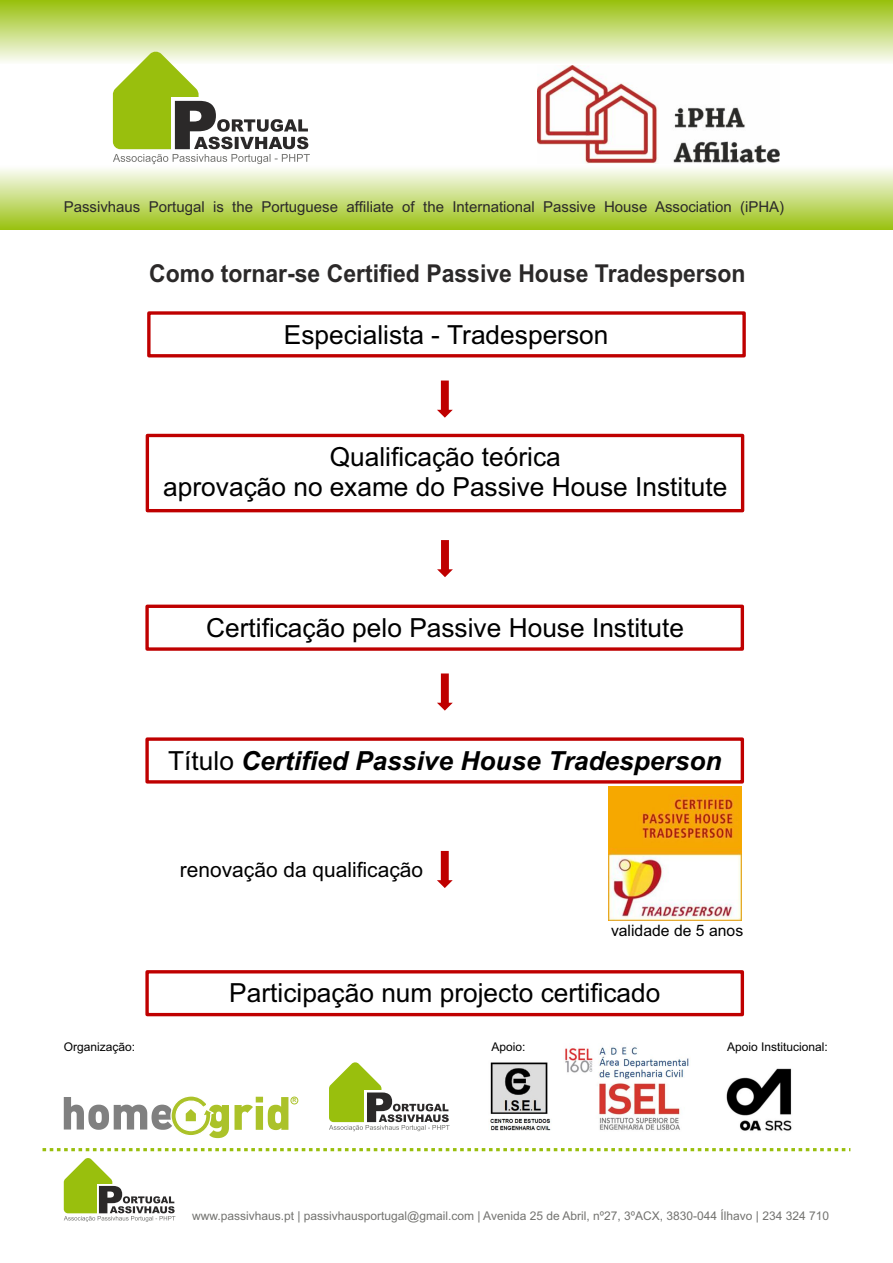
<style>
.page{position:relative;width:893px;height:1263px;background:#fff}
.page>*{position:absolute;margin:0;border:0;box-sizing:border-box;transform-origin:0 0}
.t1{font:26.4px "Arial";color:#000}
.t2{font:26.25px "Arial";color:#000}
.t3{font:italic 700 26.25px "Arial";color:#000}
.t4{font:700 24.6px "Arial";color:#2b2929;scale:.93 1}
.t5{font:21px "Arial";color:#000}
.t6{font:15.75px "Arial";color:#000}
.t7{font:15px "Arial";color:#2b2929}
.t8{font:12px "Arial";color:#737370}
.t9{font:12px "Arial";color:#000}
.t10{font:700 5.55px "Arial";color:#abc229}
.s1{font-weight:400;font-style:normal}
</style>
<div class="page">
<div style="left:147px;top:311px;width:599px;height:46px;border:3px solid #bf0000"></div>
<div style="left:146px;top:434px;width:598px;height:78px;border:3px solid #bf0000"></div>
<div style="left:145px;top:605px;width:599px;height:46px;border:3px solid #bf0000"></div>
<div style="left:145px;top:737px;width:599px;height:46px;border:3px solid #bf0000"></div>
<div style="left:145px;top:970px;width:599px;height:46px;border:3px solid #bf0000"></div>
<img style="left:608px;top:786px;width:134px;height:134px">
<svg style="left:437px;top:380px;width:16px;height:38px"></svg>
<svg style="left:437px;top:540px;width:16px;height:37px"></svg>
<svg style="left:437px;top:673px;width:16px;height:38px"></svg>
<svg style="left:438px;top:851px;width:15px;height:37px"></svg>
<img style="left:437px;top:857px;width:2px;height:25px">
<svg style="left:43px;top:1148px;width:807px;height:3px"></svg>
<div style="left:0;top:0;width:893px;height:64px;background:linear-gradient(to bottom,#98c00b,#fafcf5)"></div>
<div style="left:0;top:166px;width:893px;height:64px;background:linear-gradient(to bottom,#fdfefc,#9bc213)"></div>
<img style="left:538px;top:66px;width:242px;height:97px">
<svg style="left:113px;top:51px;width:197px;height:113px"></svg>
<svg style="left:64px;top:1158px;width:111px;height:64px"></svg>
<img style="left:490px;top:1047px;width:199px;height:84px">
<img style="left:726px;top:1068px;width:66px;height:63px">
<svg style="left:329px;top:1062px;width:121px;height:69px"></svg>
<div style="left:291px;top:1097px;width:7px;height:7px;border:1px solid #abc229;border-radius:50%"></div>
<svg style="left:64px;top:1096px;width:224px;height:42px"></svg>
<p class="t7" style="left:64px;top:201px;width:722px">Passivhaus Portugal is the Portuguese affiliate of the International Passive House Association (iPHA)</p>
<p class="t4" style="left:149px;top:264px;width:643px">Como tornar-se Certified Passive House Tradesperson</p>
<p class="t2" style="left:284px;top:324px;width:326px">Especialista - Tradesperson</p>
<p class="t1" style="left:330px;top:447px;width:233px">Qualificação teórica</p>
<p class="t2" style="left:163px;top:477px;width:565px">aprovação no exame do Passive House Institute</p>
<p class="t2" style="left:206px;top:618px;width:479px">Certificação pelo Passive House Institute</p>
<p class="t3" style="left:168px;top:750px;width:555px"><span class="s1">Título</span> Certified Passive House Tradesperson</p>
<p class="t5" style="left:180px;top:861px;width:245px">renovação da qualificação</p>
<p class="t6" style="left:611px;top:925px;width:134px">validade de 5 anos</p>
<p class="t9" style="left:64px;top:1042px;width:73px">Organização:</p>
<p class="t2" style="left:229px;top:983px;width:433px">Participação num projecto certificado</p>
<p class="t10" style="left:293px;top:1098px;width:5px">R</p>
<p class="t9" style="left:491px;top:1042px;width:36px">Apoio:</p>
<p class="t9" style="left:727px;top:1042px;width:102px">Apoio Institucional:</p>
<p class="t8" style="left:192px;top:1212px;width:639px">www.passivhaus.pt | passivhausportugal@gmail.com | Avenida 25 de Abril, nº27, 3ºACX, 3830-044 Ílhavo | 234 324 710</p>
</div>
